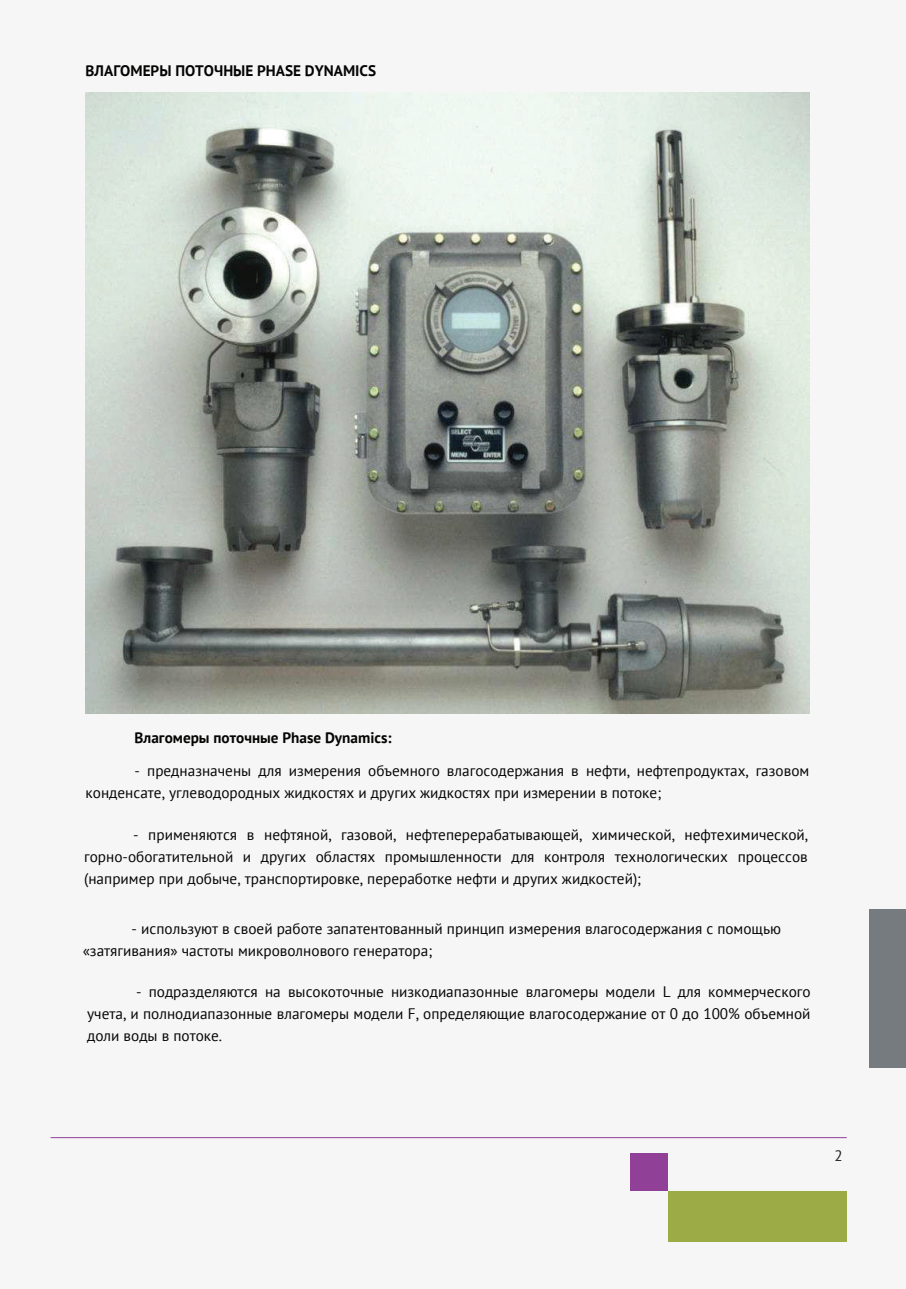
<style>
.page{position:relative;width:906px;height:1289px;background:#fff}
.page>*{position:absolute;margin:0;border:0;box-sizing:border-box;transform-origin:0 0}
.t1{font:15.15px/21.8px "PT Sans";color:#040503}
.t2{font:700 15.15px "PT Sans";color:#040503}
.t3{font:15px "PT Sans";color:#231f20}
</style>
<div class="page">
<div style="left:0;top:0;width:906px;height:1288px;background:#f6f6f7"></div>
<div style="left:668px;top:1190px;width:178px;height:51px;background:#9dab46"></div>
<div style="left:630px;top:1153px;width:38px;height:37px;background:#904097"></div>
<hr style="left:51px;top:1137px;width:795px;height:1px;background:#904097">
<img style="left:86px;top:93px;width:723px;height:620px">
<div style="left:869px;top:909px;width:37px;height:159px;background:#767b7f"></div>
<p class="t2" style="left:86px;top:60px;width:292px">ВЛАГОМЕРЫ ПОТОЧНЫЕ PHASE DYNAMICS</p>
<p class="t2" style="left:135px;top:727px;width:258px">Влагомеры поточные Phase Dynamics:</p>
<p class="t1" style="left:86px;top:759px;width:725px;text-indent:49px">- предназначены для измерения объемного влагосодержания в нефти, нефтепродуктах, газовом конденсате, углеводородных жидкостях и других жидкостях при измерении в потоке;</p>
<p class="t1" style="left:84px;top:823px;width:725px;text-align:justify;text-indent:49px">- применяются в нефтяной, газовой, нефтеперерабатывающей, химической, нефтехимической, горно-обогатительной и других областях промышленности для контроля технологических процессов (например при добыче, транспортировке, переработке нефти и других жидкостей);</p>
<p class="t1" style="left:83px;top:917px;width:700px;text-indent:49px">- используют в своей работе запатентованный принцип измерения влагосодержания с помощью «затягивания» частоты микроволнового генератора;</p>
<p class="t1" style="left:87px;top:980px;width:725px;text-align:justify;text-indent:49px">- подразделяются на высокоточные низкодиапазонные влагомеры модели L для коммерческого учета, и полнодиапазонные влагомеры модели F, определяющие влагосодержание от 0 до 100% объемной доли воды в потоке.</p>
<p class="t3" style="left:834px;top:1145px;width:10px">2</p>
<p class="t3" style="left:831px;top:1149px;width:18px">67</p>
</div>
